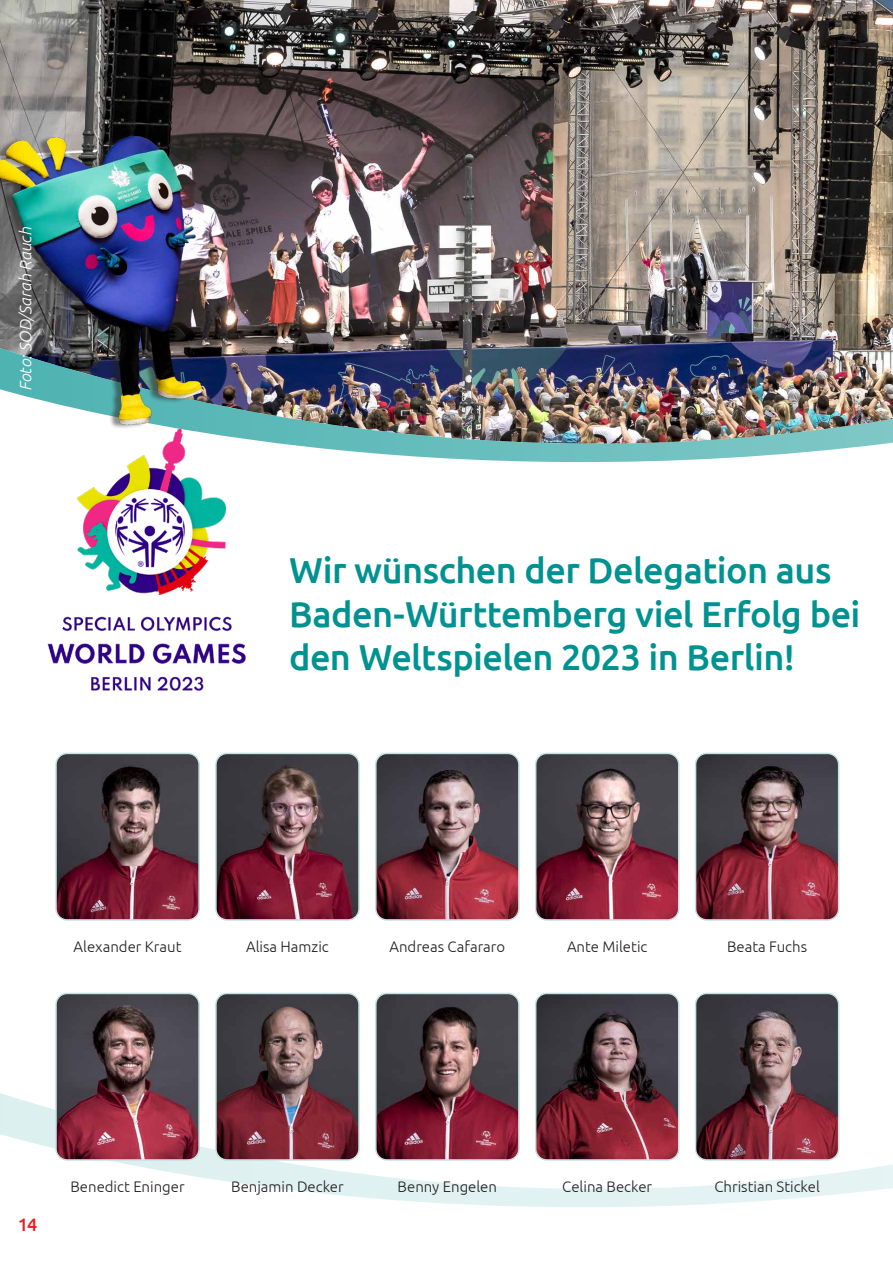
<style>
.page{position:relative;width:893px;height:1263px;background:#fff}
.page>*{position:absolute;margin:0;border:0;box-sizing:border-box;transform-origin:0 0}
.t1{font:500 36px/43.2px "Ubuntu";letter-spacing:-.015em;color:#009290}
.t2{font:500 18px "Ubuntu";color:#ee1d23}
.t3{font:italic 300 16.5px "Ubuntu";color:#fff}
.t4{font:300 15px "Ubuntu";color:#231f20}
</style>
<div class="page">
<svg style="left:0;top:752px;width:893px;height:455px"></svg>
<img style="left:0;top:0;width:893px;height:348px">
<img style="left:199px;top:348px;width:694px;height:115px">
<img style="left:47px;top:429px;width:203px;height:262px">
<img style="left:56px;top:753px;width:143px;height:167px">
<div style="left:55px;top:753px;width:145px;height:168px;border:2px solid #c3e1e2;border-radius:11px"></div>
<img style="left:216px;top:753px;width:143px;height:167px">
<div style="left:215px;top:753px;width:145px;height:168px;border:2px solid #c3e1e2;border-radius:11px"></div>
<img style="left:376px;top:753px;width:143px;height:167px">
<div style="left:375px;top:753px;width:145px;height:168px;border:2px solid #c3e1e2;border-radius:11px"></div>
<img style="left:536px;top:753px;width:143px;height:167px">
<div style="left:535px;top:753px;width:144px;height:168px;border:2px solid #c3e1e2;border-radius:11px"></div>
<img style="left:696px;top:753px;width:143px;height:167px">
<div style="left:695px;top:753px;width:144px;height:168px;border:2px solid #c3e1e2;border-radius:11px"></div>
<img style="left:56px;top:993px;width:143px;height:167px">
<div style="left:55px;top:993px;width:145px;height:168px;border:2px solid #c3e1e2;border-radius:11px"></div>
<img style="left:216px;top:993px;width:143px;height:167px">
<div style="left:215px;top:993px;width:145px;height:168px;border:2px solid #c3e1e2;border-radius:11px"></div>
<img style="left:376px;top:993px;width:143px;height:167px">
<div style="left:375px;top:993px;width:145px;height:168px;border:2px solid #c3e1e2;border-radius:11px"></div>
<img style="left:536px;top:993px;width:143px;height:167px">
<div style="left:535px;top:993px;width:144px;height:168px;border:2px solid #c3e1e2;border-radius:11px"></div>
<img style="left:696px;top:993px;width:143px;height:167px">
<div style="left:695px;top:993px;width:144px;height:168px;border:2px solid #c3e1e2;border-radius:11px"></div>
<img style="left:0;top:115px;width:210px;height:313px">
<p class="t3" style="left:16px;top:391px;width:165px;rotate:-90deg">Foto: SOD/Sarah Rauch</p>
<h1 class="t1" style="left:289px;top:548px;width:573px">Wir wünschen der Delegation aus<br>Baden-Württemberg viel Erfolg bei den Weltspielen 2023 in Berlin!</h1>
<p class="t4" style="left:74px;top:938px;width:109px">Alexander Kraut</p>
<p class="t4" style="left:246px;top:938px;width:84px">Alisa Hamzic</p>
<p class="t4" style="left:389px;top:938px;width:117px">Andreas Cafararo</p>
<p class="t4" style="left:567px;top:938px;width:82px">Ante Miletic</p>
<p class="t4" style="left:727px;top:938px;width:82px">Beata Fuchs</p>
<p class="t2" style="left:18px;top:1213px;width:21px">14</p>
<p class="t4" style="left:70px;top:1178px;width:116px">Benedict Eninger</p>
<p class="t4" style="left:231px;top:1178px;width:114px">Benjamin Decker</p>
<p class="t4" style="left:398px;top:1178px;width:101px">Benny Engelen</p>
<p class="t4" style="left:562px;top:1178px;width:91px">Celina Becker</p>
<p class="t4" style="left:714px;top:1178px;width:107px">Christian Stickel</p>
</div>
